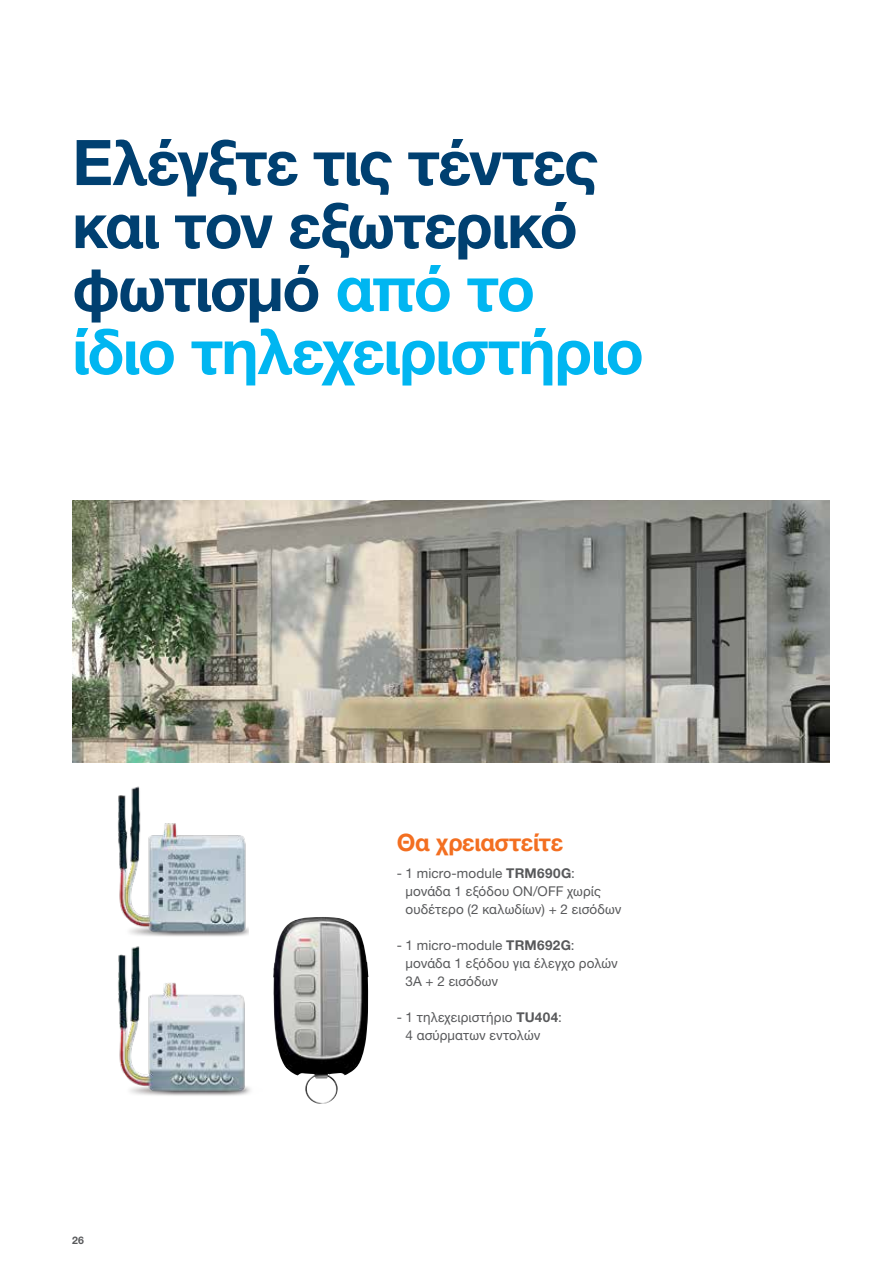
<style>
.page{position:relative;width:893px;height:1263px;background:#fff}
.page>*{position:absolute;margin:0;border:0;box-sizing:border-box;transform-origin:0 0}
.t1{font:700 63px/63px "Helvetica Neue LTW1 G";letter-spacing:-.025em;color:#004071}
.t2{font:700 24px "Helvetica Neue LTW1 G";letter-spacing:-.01em;color:#f36f21}
.t3{font:13.5px/18px "Helvetica Neue LTW1 G";letter-spacing:.01em;color:#58595b}
.t4{font:700 10.5px "Helvetica Neue LTW1 G";color:#58595b}
.s1{color:#00b6f1}
.s2{font-weight:700}
</style>
<div class="page">
<img style="left:72px;top:500px;width:757px;height:263px">
<img style="left:118px;top:947px;width:133px;height:149px">
<img style="left:273px;top:917px;width:96px;height:187px">
<img style="left:118px;top:786px;width:130px;height:161px">
<h1 class="t1" style="left:72px;top:131px;width:573px">Ελέγξτε τις τέντες και τον εξωτερικό φωτισμό <span class="s1">από το ίδιο τηλεχειριστήριο</span></h1>
<p class="t4" style="left:72px;top:1233px;width:13px">26</p>
<h2 class="t2" style="left:397px;top:828px;width:168px">Θα χρειαστείτε</h2>
<p class="t3" style="left:405px;top:864px;width:217px;text-indent:-9px">- 1 micro-module <span class="s2">TRM690G</span>: μονάδα 1 εξόδου ON/OFF χωρίς ουδέτερο (2 καλωδίων) + 2 εισόδων</p>
<p class="t3" style="left:405px;top:936px;width:214px;text-indent:-9px">- 1 micro-module <span class="s2">TRM692G</span>: μονάδα 1 εξόδου για έλεγχο ρολών<br>3Α + 2 εισόδων</p>
<p class="t3" style="left:405px;top:1008px;width:158px;text-indent:-9px">- 1 τηλεχειριστήριο <span class="s2">TU404</span>:<br>4 ασύρματων εντολών</p>
</div>
